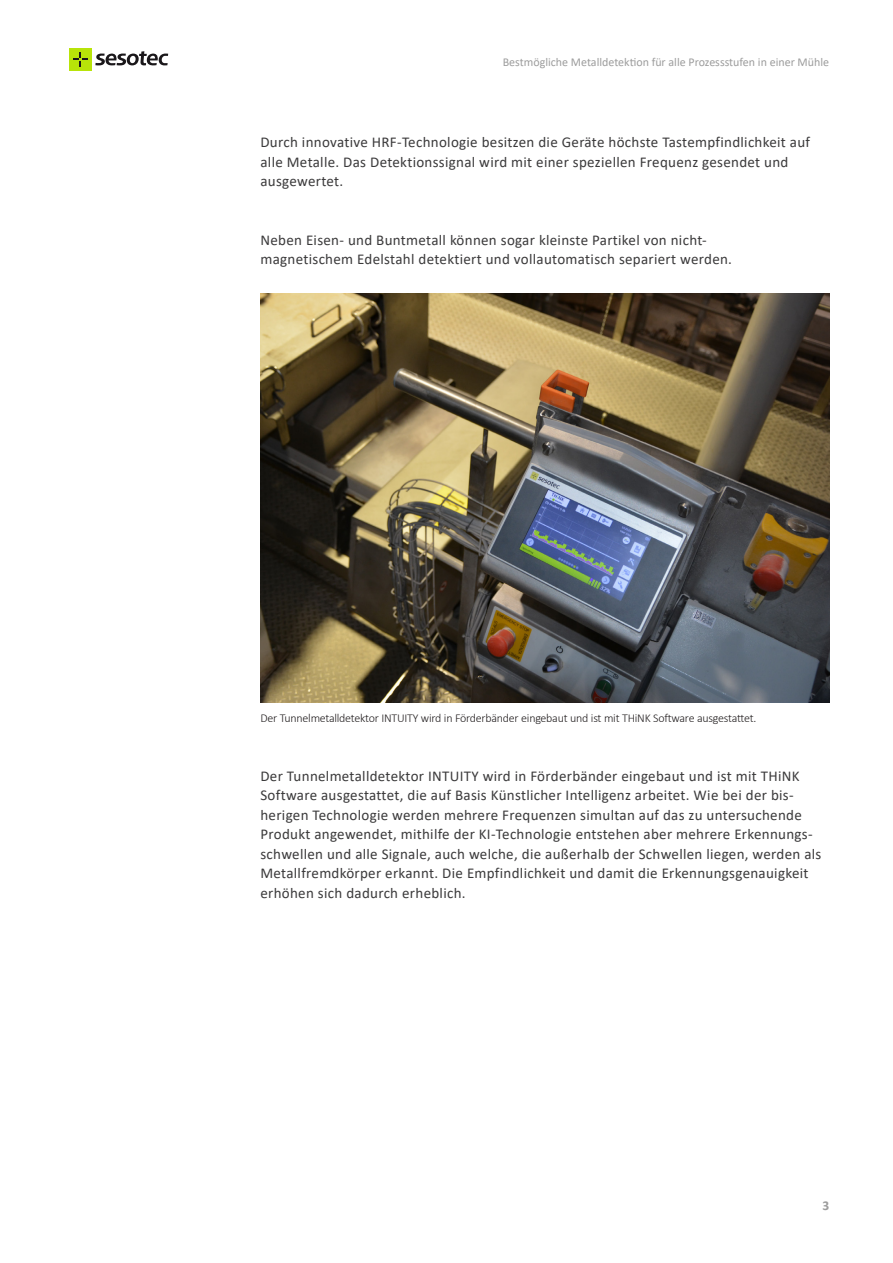
<style>
.page{position:relative;width:893px;height:1263px;background:#fff}
.page>*{position:absolute;margin:0;border:0;box-sizing:border-box;transform-origin:0 0}
.t1{font:15px/19.5px "Calibri";letter-spacing:.02em;color:#3b3a3b}
.t2{font:700 13.5px "Calibri";color:#9d9d9d}
.t3{font:300 12px "Calibri";letter-spacing:-.02em;color:#231f20}
.t4{font:12px "Calibri";color:#9d9d9d}
</style>
<div class="page">
<img style="left:260px;top:293px;width:569px;height:410px">
<div style="left:69px;top:48px;width:23px;height:23px;background:#b8e409"></div>
<svg style="left:73px;top:52px;width:15px;height:15px"></svg>
<svg style="left:95px;top:51px;width:73px;height:14px"></svg>
<p class="t4" style="left:503px;top:54px;width:328px">Bestmögliche Metalldetektion für alle Prozessstufen in einer Mühle</p>
<p class="t1" style="left:260px;top:132px;width:551px">Durch innovative HRF-Technologie besitzen die Geräte höchste Tastempfindlichkeit auf alle Metalle. Das Detektionssignal wird mit einer speziellen Frequenz gesendet und ausgewertet.</p>
<p class="t1" style="left:260px;top:229px;width:473px">Neben Eisen- und Buntmetall können sogar kleinste Partikel von nicht&shy;magnetischem Edelstahl detektiert und vollautomatisch separiert werden.</p>
<p class="t3" style="left:260px;top:710px;width:497px">Der Tunnelmetalldetektor INTUITY wird in Förderbänder eingebaut und ist mit THiNK Software ausgestattet.</p>
<p class="t1" style="left:260px;top:766px;width:562px">Der Tunnelmetalldetektor INTUITY wird in Förderbänder eingebaut und ist mit THiNK Software ausgestattet, die auf Basis Künstlicher Intelligenz arbeitet. Wie bei der bis&shy;herigen Technologie werden mehrere Frequenzen simultan auf das zu untersuchende Produkt angewendet, mithilfe der KI-Technologie entstehen aber mehrere Erkennungs&shy;schwellen und alle Signale, auch welche, die außerhalb der Schwellen liegen, werden als Metallfremdkörper erkannt. Die Empfindlichkeit und damit die Erkennungsgenauigkeit erhöhen sich dadurch erheblich.</p>
<p class="t2" style="left:822px;top:1196px;width:8px">3</p>
</div>
